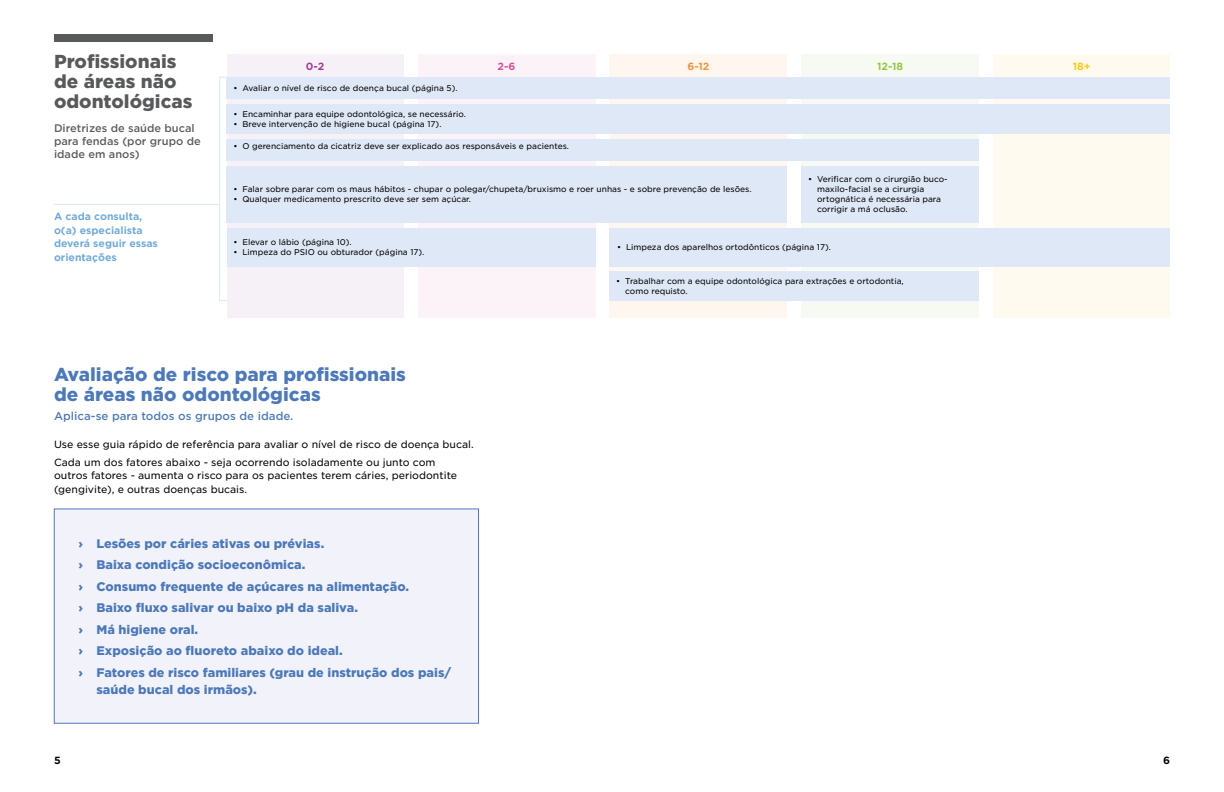
<style>
.page{position:relative;width:1224px;height:792px;background:#fff}
.page>*{position:absolute;margin:0;border:0;box-sizing:border-box;transform-origin:0 0}
.t1{font:900 18px/20px "Gotham S Sm";color:#4c79bc}
.t2{font:900 18px/20px "Gotham S Sm";color:#58595b}
.t3{font:900 12px/21.5px "Gotham S Sm";color:#4c79bc}
.t4{font:500 11px "Gotham S Sm";color:#4c79bc}
.t5{font:500 10.5px/13px "Gotham S Sm";color:#58595b}
.t6{font:10px/18px "Gotham S Sm";color:#000}
.t7{font:700 10px/13.5px "Gotham S Sm";color:#6ea9db}
.t8{font:700 10px "Gotham S Sm";color:#92c83e}
.t9{font:700 10px "Gotham S Sm";color:#f79133}
.t10{font:700 10px "Gotham S Sm";color:#a03a95}
.t11{font:700 10px "Gotham S Sm";color:#de499a}
.t12{font:700 10px "Gotham S Sm";color:#ffcb05}
.t13{font:700 10px "Gotham S Sm";color:#000}
.t14{font:8px/10px "Gotham S Sm";color:#000}
</style>
<div class="page">
<svg style="left:219px;top:77px;width:8px;height:224px"></svg>
<div style="left:993px;top:54px;width:177px;height:263px;background:#fffaf0"></div>
<div style="left:802px;top:54px;width:177px;height:263px;background:#f7faf2"></div>
<div style="left:610px;top:54px;width:177px;height:264px;background:#fff7ef"></div>
<div style="left:418px;top:54px;width:177px;height:263px;background:#fcf3f8"></div>
<div style="left:227px;top:54px;width:176px;height:263px;background:#f6f0f7"></div>
<div style="left:227px;top:77px;width:943px;height:22px;background:#dee8f6"></div>
<hr style="left:54px;top:204px;width:166px;height:1px;background:#dee8f6">
<div style="left:227px;top:104px;width:943px;height:29px;background:#dee8f6"></div>
<div style="left:802px;top:166px;width:177px;height:56px;background:#dee8f6"></div>
<div style="left:54px;top:509px;width:425px;height:215px;background:#f2f3fa;border:1px solid #4c79bc"></div>
<div style="left:227px;top:166px;width:560px;height:56px;background:#dee8f6"></div>
<div style="left:227px;top:139px;width:752px;height:22px;background:#dee8f6"></div>
<div style="left:227px;top:228px;width:368px;height:38px;background:#dee8f6"></div>
<div style="left:610px;top:272px;width:369px;height:29px;background:#dee8f6"></div>
<div style="left:610px;top:228px;width:560px;height:38px;background:#dee8f6"></div>
<div style="left:54px;top:34px;width:158px;height:7px;background:#58595b"></div>
<h1 class="t2" style="left:54px;top:52px;width:140px">Profissionais de áreas não odontológicas</h1>
<h3 class="t5" style="left:54px;top:122px;width:148px">Diretrizes de saúde bucal para fendas (por grupo de idade em anos)</h3>
<p class="t7" style="left:54px;top:210px;width:105px">A cada consulta, o(a) especialista deverá seguir essas orientações</p>
<p class="t10" style="left:306px;top:59px;width:20px">0-2</p>
<p class="t11" style="left:498px;top:59px;width:19px">2-6</p>
<p class="t9" style="left:687px;top:59px;width:23px">6-12</p>
<p class="t8" style="left:877px;top:59px;width:27px">12-18</p>
<p class="t12" style="left:1073px;top:59px;width:19px">18+</p>
<p class="t14" style="left:233px;top:83px;width:226px">• Avaliar o nível de risco de doença bucal (página 5).</p>
<p class="t14" style="left:233px;top:108px;width:234px">• Encaminhar para equipe odontológica, se necessário.</p>
<p class="t14" style="left:233px;top:118px;width:210px">• Breve intervenção de higiene bucal (página 17).</p>
<p class="t14" style="left:233px;top:141px;width:337px">• O gerenciamento da cicatriz deve ser explicado aos responsáveis e pacientes.</p>
<p class="t14" style="left:233px;top:184px;width:520px">• Falar sobre parar com os maus hábitos - chupar o polegar/chupeta/bruxismo e roer unhas - e sobre prevenção de lesões.</p>
<p class="t14" style="left:233px;top:194px;width:239px">• Qualquer medicamento prescrito deve ser sem açúcar.</p>
<p class="t14" style="left:817px;top:174px;width:132px;text-indent:-9px">• Verificar com o cirurgião buco&shy;maxilo-facial se a cirurgia ortognática é necessária para corrigir a má oclusão.</p>
<p class="t14" style="left:233px;top:237px;width:120px">• Elevar o lábio (página 10).</p>
<p class="t14" style="left:233px;top:247px;width:193px">• Limpeza do PSIO ou obturador (página 17).</p>
<p class="t14" style="left:617px;top:242px;width:215px">• Limpeza dos aparelhos ortodônticos (página 17).</p>
<p class="t14" style="left:625px;top:276px;width:280px;text-indent:-9px">• Trabalhar com a equipe odontológica para extrações e ortodontia, como requisto.</p>
<h1 class="t1" style="left:54px;top:364px;width:353px">Avaliação de risco para profissionais de áreas não odontológicas</h1>
<h3 class="t4" style="left:54px;top:408px;width:241px">Aplica-se para todos os grupos de idade.</h3>
<p class="t6" style="left:54px;top:435px;width:421px">Use esse guia rápido de referência para avaliar o nível de risco de doença bucal.<br>Cada um dos fatores abaixo - seja ocorrendo isoladamente ou junto com</p>
<p class="t6" style="left:54px;top:469px;width:405px;line-height:13.5px">outros fatores - aumenta o risco para os pacientes terem cáries, periodontite (gengivite), e outras doenças bucais.</p>
<p class="t3" style="left:78px;top:533px;width:374px">› Lesões por cáries ativas ou prévias.<br>› Baixa condição socioeconômica.<br>› Consumo frequente de açúcares na alimentação.<br>› Baixo fluxo salivar ou baixo pH da saliva.<br>› Má higiene oral.<br>› Exposição ao fluoreto abaixo do ideal.<br>› Fatores de risco familiares (grau de instrução dos pais/</p>
<h2 class="t3" style="left:96px;top:679px;width:162px">saúde bucal dos irmãos).</h2>
<p class="t13" style="left:54px;top:753px;width:8px">5</p>
<p class="t13" style="left:1163px;top:753px;width:8px">6</p>
</div>
